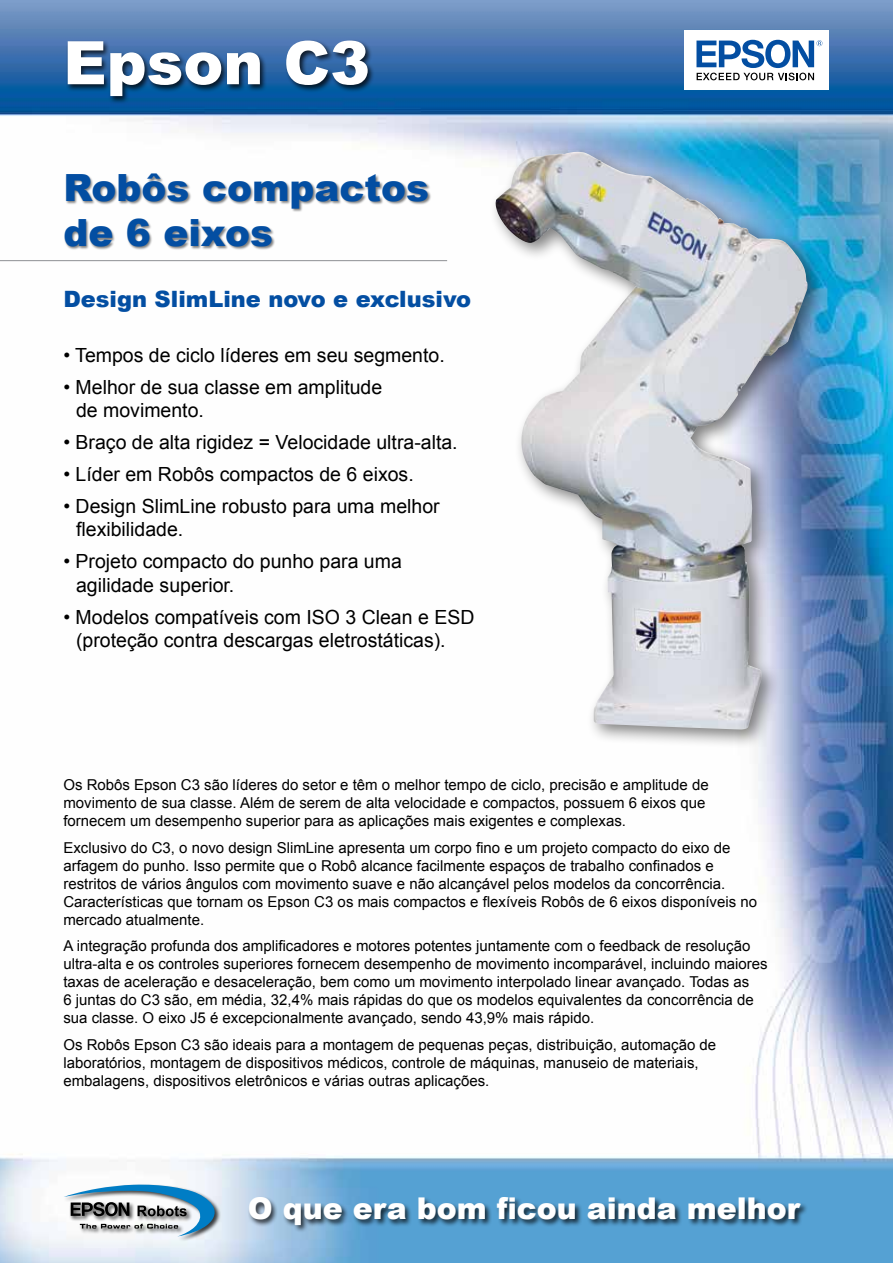
<style>
.page{position:relative;width:893px;height:1263px;background:#fff}
.page>*{position:absolute;margin:0;border:0;box-sizing:border-box;transform-origin:0 0}
.t1{font:900 60px "Arial";color:#fff}
.t2{font:900 37.5px/45px "Arial";color:#034ea2}
.t3{font:900 30px "Arial";color:#fff}
.t4{font:900 22.5px "Arial";color:#034ea2}
.t5{font:19.5px/23.4px "Arial";color:#000}
.t6{font:15px/18px "Arial";color:#000}
</style>
<div class="page">
<img style="left:0;top:0;width:893px;height:1263px">
<div style="left:62px;top:1183px;width:163px;height:65px;background:#000;opacity:.75"></div>
<svg style="left:64px;top:1184px;width:151px;height:52px"></svg>
<div style="left:66px;top:39px;width:585px;height:98px;background:#000;opacity:.75"></div>
<div style="left:247px;top:1196px;width:645px;height:60px;background:#000;opacity:.75"></div>
<hr style="left:0;top:260px;width:447px;height:1px;background:#939598">
<div style="left:64px;top:174px;width:445px;height:106px;background:#000;opacity:.5"></div>
<div style="left:684px;top:30px;width:145px;height:60px;background:#fff"></div>
<svg style="left:696px;top:40px;width:126px;height:40px"></svg>
<div style="left:487px;top:143px;width:347px;height:613px;background:#000;opacity:.5"></div>
<img style="left:494px;top:152px;width:314px;height:577px">
<h1 class="t1" style="left:63px;top:19px;width:308px">Epson C3</h1>
<h2 class="t2" style="left:63px;top:164px;width:367px">Robôs compactos de 6 eixos</h2>
<h3 class="t4" style="left:63px;top:282px;width:409px">Design SlimLine novo e exclusivo</h3>
<h3 class="t5" style="left:63px;top:343px;width:383px">• Tempos de ciclo líderes em seu segmento.</h3>
<h3 class="t5" style="left:76px;top:375px;width:308px;text-indent:-13px">• Melhor de sua classe em amplitude de movimento.</h3>
<h3 class="t5" style="left:63px;top:431px;width:396px">• Braço de alta rigidez = Velocidade ultra-alta.</h3>
<h3 class="t5" style="left:63px;top:463px;width:352px">• Líder em Robôs compactos de 6 eixos.</h3>
<h3 class="t5" style="left:76px;top:494px;width:365px;text-indent:-13px">• Design SlimLine robusto para uma melhor flexibilidade.</h3>
<h3 class="t5" style="left:76px;top:550px;width:327px;text-indent:-13px">• Projeto compacto do punho para uma agilidade superior.</h3>
<h3 class="t5" style="left:76px;top:605px;width:400px;text-indent:-13px">• Modelos compatíveis com ISO 3 Clean e ESD (proteção contra descargas eletrostáticas).</h3>
<p class="t6" style="left:63px;top:776px;width:647px">Os Robôs Epson C3 são líderes do setor e têm o melhor tempo de ciclo, precisão e amplitude de movimento de sua classe. Além de serem de alta velocidade e compactos, possuem 6 eixos que fornecem um desempenho superior para as aplicações mais exigentes e complexas.</p>
<p class="t6" style="left:63px;top:838px;width:695px">Exclusivo do C3, o novo design SlimLine apresenta um corpo fino e um projeto compacto do eixo de arfagem do punho. Isso permite que o Robô alcance facilmente espaços de trabalho confinados e restritos de vários ângulos com movimento suave e não alcançável pelos modelos da concorrência.<br>Características que tornam os Epson C3 os mais compactos e flexíveis Robôs de 6 eixos disponíveis no mercado atualmente.</p>
<p class="t6" style="left:63px;top:937px;width:706px">A integração profunda dos amplificadores e motores potentes juntamente com o feedback de resolução ultra-alta e os controles superiores fornecem desempenho de movimento incomparável, incluindo maiores taxas de aceleração e desaceleração, bem como um movimento interpolado linear avançado. Todas as<br>6 juntas do C3 são, em média, 32,4% mais rápidas do que os modelos equivalentes da concorrência de sua classe. O eixo J5 é excepcionalmente avançado, sendo 43,9% mais rápido.</p>
<p class="t6" style="left:63px;top:1035px;width:654px">Os Robôs Epson C3 são ideais para a montagem de pequenas peças, distribuição, automação de laboratórios, montagem de dispositivos médicos, controle de máquinas, manuseio de materiais, embalagens, dispositivos eletrônicos e várias outras aplicações.</p>
<h3 class="t3" style="left:248px;top:1187px;width:554px">O que era bom ficou ainda melhor</h3>
</div>
